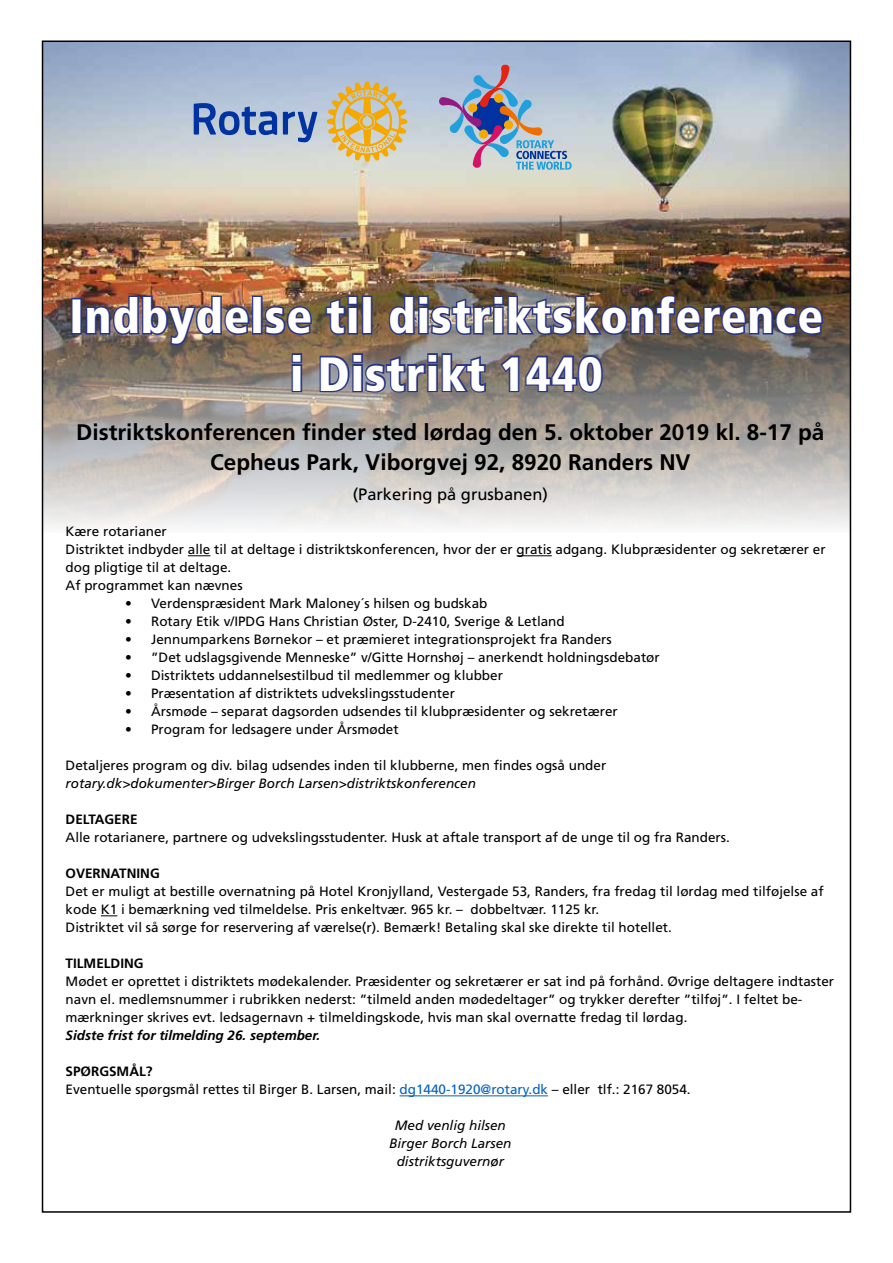
<style>
.page{position:relative;width:893px;height:1263px;background:#fff}
.page>*{position:absolute;margin:0;border:0;box-sizing:border-box;transform-origin:0 0}
.t1{font:900 condensed 48px/57.6px "Frutiger";letter-spacing:.02em;color:#fff;text-align:center}
.t2{font:700 22.5px/30px "Frutiger";color:#000;text-align:center}
.t3{font:16.5px "Frutiger";color:#000}
.t4{font:13.5px/18px "Frutiger";color:#000}
.t5{font:italic 13.5px/18px "Frutiger";color:#000;text-align:center}
.t6{font:italic 700 13.5px "Frutiger";color:#000}
.t7{font:700 13.5px "Frutiger";color:#000}
.s1{font-weight:700}
.s2{color:#0563c1}
</style>
<div class="page">
<img style="left:45px;top:43px;width:803px;height:483px">
<svg style="left:194px;top:103px;width:123px;height:39px;background:#7e97c5"></svg>
<svg style="left:327px;top:81px;width:80px;height:81px;background:#d6bf84"></svg>
<svg style="left:439px;top:64px;width:133px;height:106px;background:#a3afc4"></svg>
<svg style="left:188px;top:555px;width:22px;height:1px"></svg>
<hr style="left:516px;top:555px;width:36px;height:1px;background:#000">
<svg style="left:101px;top:915px;width:16px;height:1px"></svg>
<hr style="left:399px;top:1095px;width:149px;height:1px;background:#0563c1">
<div style="left:71px;top:298px;width:11px;height:37px;border:3px solid #283583"></div>
<img style="left:84px;top:294px;width:167px;height:53px">
<div style="left:252px;top:296px;width:11px;height:39px;border:3px solid #283583"></div>
<svg style="left:263px;top:305px;width:50px;height:31px;background:#554f60"></svg>
<svg style="left:324px;top:294px;width:36px;height:42px;background:#584f57"></svg>
<div style="left:362px;top:296px;width:10px;height:39px;border:3px solid #283583"></div>
<img style="left:387px;top:293px;width:437px;height:43px">
<svg style="left:290px;top:352px;width:14px;height:42px"></svg>
<svg style="left:318px;top:352px;width:169px;height:42px;background:#676782"></svg>
<svg style="left:498px;top:354px;width:106px;height:40px;background:#5f5d73"></svg>
<h1 class="t1" style="left:70px;top:287px;width:755px">Indbydelse til distriktskonference i Distrikt 1440</h1>
<h2 class="t2" style="left:76px;top:418px;width:750px">Distriktskonferencen finder sted lørdag den 5. oktober 2019 kl. 8-17 på<br>Cepheus Park, Viborgvej 92, 8920 Randers NV</h2>
<p class="t3" style="left:353px;top:485px;width:197px">(Parkering på grusbanen)</p>
<p class="t4" style="left:66px;top:523px;width:762px">Kære rotarianer<br>Distriktet indbyder alle til at deltage i distriktskonferencen, hvor der er gratis adgang. Klubpræsidenter og sekretærer er dog pligtige til at deltage.<br>Af programmet kan nævnes</p>
<p class="t4" style="left:125px;top:595px;width:364px">• Verdenspræsident Mark Maloney´s hilsen og budskab</p>
<p class="t4" style="left:125px;top:613px;width:441px">• Rotary Etik v/IPDG Hans Christian Øster, D-2410, Sverige &amp; Letland</p>
<p class="t4" style="left:125px;top:631px;width:488px">• Jennumparkens Børnekor – et præmieret integrationsprojekt fra Randers</p>
<p class="t4" style="left:125px;top:649px;width:536px">• ”Det udslagsgivende Menneske” v/Gitte Hornshøj – anerkendt holdningsdebatør</p>
<p class="t4" style="left:125px;top:667px;width:379px">• Distriktets uddannelsestilbud til medlemmer og klubber</p>
<p class="t4" style="left:125px;top:685px;width:331px">• Præsentation af distriktets udvekslingsstudenter</p>
<p class="t4" style="left:125px;top:703px;width:494px">• Årsmøde – separat dagsorden udsendes til klubpræsidenter og sekretærer</p>
<p class="t4" style="left:125px;top:721px;width:275px">• Program for ledsagere under Årsmødet</p>
<p class="t4" style="left:66px;top:757px;width:542px">Detaljeres program og div. bilag udsendes inden til klubberne, men findes også under</p>
<p class="t5" style="left:66px;top:775px;width:412px">rotary.dk&gt;dokumenter&gt;Birger Borch Larsen&gt;distriktskonferencen</p>
<p class="t7" style="left:66px;top:812px;width:73px">DELTAGERE</p>
<p class="t4" style="left:66px;top:829px;width:666px">Alle rotarianere, partnere og udvekslingsstudenter. Husk at aftale transport af de unge til og fra Randers.</p>
<p class="t7" style="left:66px;top:866px;width:96px">OVERNATNING</p>
<p class="t4" style="left:66px;top:883px;width:760px">Det er muligt at bestille overnatning på Hotel Kronjylland, Vestergade 53, Randers, fra fredag til lørdag med tilføjelse af kode K1 i bemærkning ved tilmeldelse. Pris enkeltvær. 965 kr. – dobbeltvær. 1125 kr.<br>Distriktet vil så sørge for reservering af værelse(r). Bemærk! Betaling skal ske direkte til hotellet.</p>
<p class="t7" style="left:66px;top:956px;width:80px">TILMELDING</p>
<p class="t4" style="left:66px;top:973px;width:770px">Mødet er oprettet i distriktets mødekalender. Præsidenter og sekretærer er sat ind på forhånd. Øvrige deltagere indtaster navn el. medlemsnummer i rubrikken nederst: ”tilmeld anden mødedeltager” og trykker derefter ”tilføj”. I feltet be&shy;mærkninger skrives evt. ledsagernavn + tilmeldingskode, hvis man skal overnatte fredag til lørdag.</p>
<p class="t6" style="left:66px;top:1028px;width:256px">Sidste frist for tilmelding 26. september.</p>
<p class="t4" style="left:66px;top:1063px;width:627px"><span class="s1">SPØRGSMÅL?<br></span>Eventuelle spørgsmål rettes til Birger B. Larsen, mail: <span class="s2">dg1440-1920@rotary.dk</span> – eller tlf.: 2167 8054.</p>
<p class="t5" style="left:389px;top:1117px;width:124px">Med venlig hilsen<br>Birger Borch Larsen distriktsguvernør</p>
</div>
